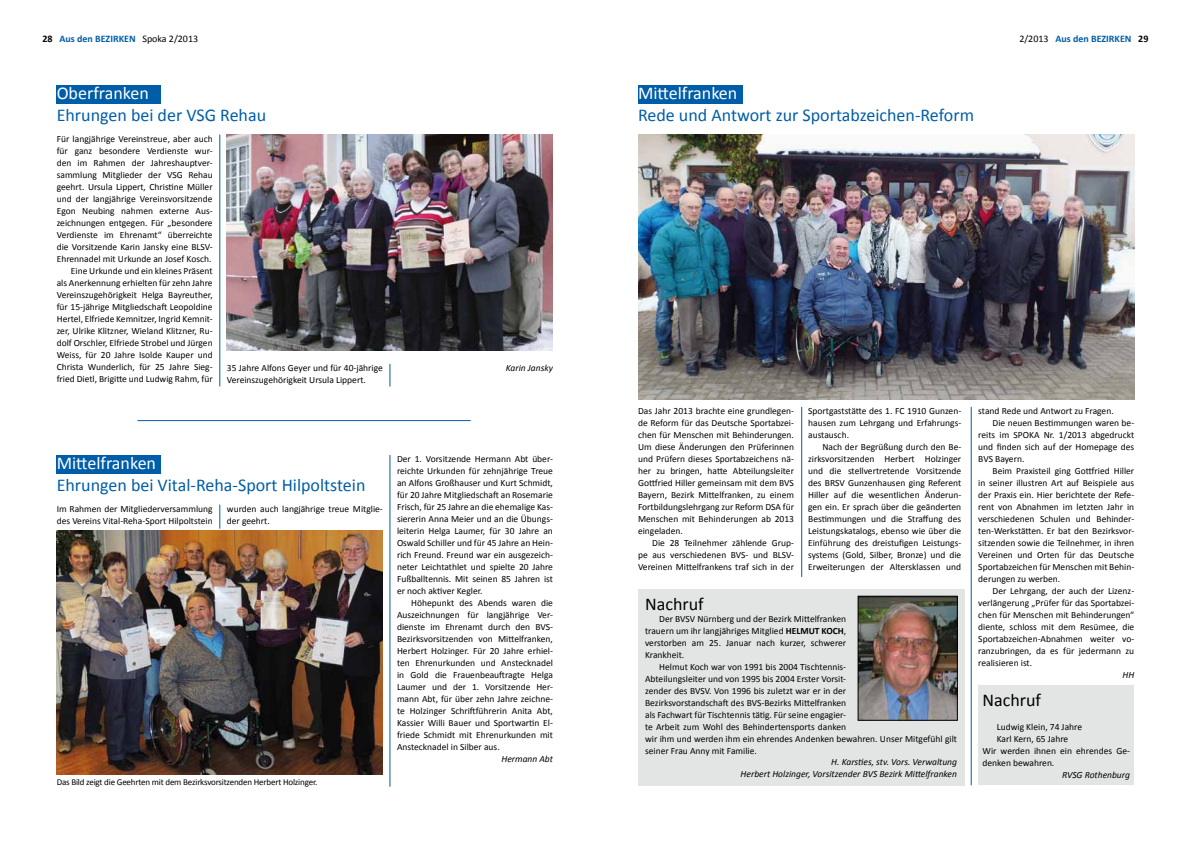
<style>
.page{position:relative;width:1191px;height:842px;background:#fff}
.page>*{position:absolute;margin:0;border:0;box-sizing:border-box;transform-origin:0 0}
.t1{font:18px "Calibri";color:#005ea8}
.t2{font:18px "Calibri";color:#fff}
.t3{font:18px "Calibri";color:#000}
.t4{font:700 10px "Calibri";color:#005ea8}
.t5{font:9.5px/12px "Calibri";color:#000;text-align:justify}
.t6{font:italic 9.5px/11.6px "Calibri";color:#000;text-align:right}
.t7{font:9px "Calibri";letter-spacing:-.02em;color:#000}
.s1{color:#000}
.s2{font-weight:400;color:#000}
.s3{font-weight:700}
</style>
<div class="page">
<hr style="left:219px;top:135px;width:1px;height:251px;background:#005ea8">
<svg style="left:390px;top:364px;width:1px;height:23px"></svg>
<div style="left:57px;top:85px;width:104px;height:19px;background:#005ea8"></div>
<img style="left:227px;top:135px;width:326px;height:215px">
<hr style="left:390px;top:455px;width:1px;height:332px;background:#005ea8">
<svg style="left:219px;top:505px;width:1px;height:24px"></svg>
<div style="left:57px;top:455px;width:104px;height:19px;background:#005ea8"></div>
<img style="left:57px;top:530px;width:326px;height:245px">
<hr style="left:801px;top:407px;width:1px;height:170px;background:#005ea8">
<div style="left:638px;top:85px;width:104px;height:19px;background:#005ea8"></div>
<img style="left:638px;top:135px;width:496px;height:265px">
<div style="left:978px;top:685px;width:156px;height:100px;background:#e3e4e4"></div>
<div style="left:638px;top:589px;width:326px;height:196px;background:#e3e4e4"></div>
<img style="left:859px;top:598px;width:96px;height:121px">
<div style="left:857px;top:596px;width:100px;height:125px;border:1px solid #000"></div>
<hr style="left:971px;top:407px;width:1px;height:378px;background:#005ea8">
<hr style="left:137px;top:420px;width:334px;height:1px;background:#005ea8">
<p class="t4" style="left:43px;top:32px;width:157px"><span class="s1">28</span> Aus den BEZIRKEN <span class="s2">Spoka 2/2013</span></p>
<p class="t4" style="left:1019px;top:32px;width:131px"><span class="s2">2/2013</span> Aus den BEZIRKEN <span class="s1">29</span></p>
<h1 class="t2" style="left:57px;top:81px;width:94px">Oberfranken</h1>
<h1 class="t1" style="left:57px;top:104px;width:211px">Ehrungen bei der VSG Rehau</h1>
<p class="t5" style="left:57px;top:133px;width:157px;text-align:right">Für langjährige Vereinstreue, aber auch für ganz besondere Verdienste wur&shy;den im Rahmen der Jahreshauptver&shy;sammlung Mitglieder der VSG Rehau geehrt. Ursula Lippert, Christine Müller und der langjährige Vereinsvorsitzende Egon Neubing nahmen externe Aus&shy;zeichnungen entgegen. Für „besondere Verdienste im Ehrenamt“ überreichte die Vorsitzende Karin Jansky eine BLSV-Ehrennadel mit Urkunde an Josef Kosch.<br>Eine Urkunde und ein kleines Präsent<br>als Anerkennung erhielten für zehn Jahre Vereinszugehörigkeit Helga Bayreuther, für 15-jährige Mitgliedschaft Leopoldine Hertel, Elfriede Kemnitzer, Ingrid Kemnit&shy;zer, Ulrike Klitzner, Wieland Klitzner, Ru&shy;dolf Orschler, Elfriede Strobel und Jürgen Weiss, für 20 Jahre Isolde Kauper und Christa Wunderlich, für 25 Jahre Sieg&shy;fried Dietl, Brigitte und Ludwig Rahm, für</p>
<p class="t5" style="left:227px;top:362px;width:157px">35 Jahre Alfons Geyer und für 40-jährige<br>Vereinszugehörigkeit Ursula Lippert.</p>
<p class="t6" style="left:506px;top:362px;width:49px">Karin Jansky</p>
<h1 class="t2" style="left:57px;top:451px;width:101px">Mittelfranken</h1>
<h1 class="t1" style="left:57px;top:474px;width:310px">Ehrungen bei Vital-Reha-Sport Hilpoltstein</h1>
<p class="t5" style="left:57px;top:503px;width:157px">Im Rahmen der Mitgliederversammlung des Vereins Vital-Reha-Sport Hilpoltstein</p>
<p class="t5" style="left:227px;top:503px;width:157px">wurden auch langjährige treue Mitglie&shy;der geehrt.</p>
<p class="t7" style="left:57px;top:776px;width:262px">Das Bild zeigt die Geehrten mit dem Bezirksvorsitzenden Herbert Holzinger.</p>
<p class="t5" style="left:397px;top:453px;width:157px">Der 1. Vorsitzende Hermann Abt über&shy;reichte Urkunden für zehnjährige Treue an Alfons Großhauser und Kurt Schmidt, für 20 Jahre Mitgliedschaft an Rosemarie Frisch, für 25 Jahre an die ehemalige Kas&shy;siererin Anna Meier und an die Übungs&shy;leiterin Helga Laumer, für 30 Jahre an Oswald Schiller und für 45 Jahre an Hein&shy;rich Freund. Freund war ein ausgezeich&shy;neter Leichtathlet und spielte 20 Jahre Fußballtennis. Mit seinen 85 Jahren ist er noch aktiver Kegler.</p>
<p class="t5" style="left:397px;top:597px;width:157px;text-indent:14px">Höhepunkt des Abends waren die Auszeichnungen für langjährige Ver&shy;dienste im Ehrenamt durch den BVS-Bezirksvorsitzenden von Mittelfranken, Herbert Holzinger. Für 20 Jahre erhiel&shy;ten Ehrenurkunden und Anstecknadel in Gold die Frauenbeauftragte Helga Laumer und der 1. Vorsitzende Her&shy;mann Abt, für über zehn Jahre zeichne&shy;te Holzinger Schriftführerin Anita Abt, Kassier Willi Bauer und Sportwartin El&shy;friede Schmidt mit Ehrenurkunden mit Anstecknadel in Silber aus.</p>
<p class="t6" style="left:501px;top:752px;width:53px">Hermann Abt</p>
<h1 class="t2" style="left:638px;top:81px;width:101px">Mittelfranken</h1>
<h1 class="t1" style="left:638px;top:104px;width:337px">Rede und Antwort zur Sportabzeichen-Reform</h1>
<p class="t5" style="left:638px;top:405px;width:157px">Das Jahr 2013 brachte eine grundlegen&shy;de Reform für das Deutsche Sportabzei&shy;chen für Menschen mit Behinderungen.<br>Um diese Änderungen den Prüferinnen und Prüfern dieses Sportabzeichens nä&shy;her zu bringen, hatte Abteilungsleiter Gottfried Hiller gemeinsam mit dem BVS Bayern, Bezirk Mittelfranken, zu einem Fortbildungslehrgang zur Reform DSA für Menschen mit Behinderungen ab 2013 eingeladen.</p>
<p class="t5" style="left:638px;top:537px;width:157px;text-indent:14px">Die 28 Teilnehmer zählende Grup&shy;pe aus verschiedenen BVS- und BLSV-Vereinen Mittelfrankens traf sich in der</p>
<p class="t5" style="left:808px;top:405px;width:155px">Sportgaststätte des 1. FC 1910 Gunzen&shy;hausen zum Lehrgang und Erfahrungs&shy;austausch.</p>
<p class="t5" style="left:808px;top:441px;width:155px;text-indent:14px">Nach der Begrüßung durch den Be&shy;zirksvorsitzenden Herbert Holzinger und die stellvertretende Vorsitzende des BRSV Gunzenhausen ging Referent Hiller auf die wesentlichen Änderun&shy;gen ein. Er sprach über die geänderten Bestimmungen und die Straffung des Leistungskatalogs, ebenso wie über die Einführung des dreistufigen Leistungs&shy;systems (Gold, Silber, Bronze) und die Erweiterungen der Altersklassen und</p>
<h1 class="t3" style="left:645px;top:592px;width:60px">Nachruf</h1>
<p class="t5" style="left:645px;top:613px;width:203px;text-indent:14px">Der BVSV Nürnberg und der Bezirk Mittelfranken trauern um ihr langjähriges Mitglied <span class="s3">HELMUT KOCH</span>, verstorben am 25. Januar nach kurzer, schwerer Krankheit.</p>
<p class="t5" style="left:645px;top:660px;width:313px;text-align:left;text-indent:14px">Helmut Koch war von 1991 bis 2004 Tischtennis-<br>Abteilungsleiter und von 1995 bis 2004 Erster Vorsit-<br>zender des BVSV. Von 1996 bis zuletzt war er in der<br>Bezirksvorstandschaft des BVS-Bezirks Mittelfranken<br>als Fachwart für Tischtennis tätig. Für seine engagier-<br>te Arbeit zum Wohl des Behindertensports danken<br>wir ihm und werden ihm ein ehrendes Andenken bewahren. Unser Mitgefühl gilt seiner Frau Anny mit Familie.</p>
<p class="t6" style="left:740px;top:756px;width:218px">H. Karsties, stv. Vors. Verwaltung<br>Herbert Holzinger, Vorsitzender BVS Bezirk Mittelfranken</p>
<p class="t5" style="left:978px;top:405px;width:137px">stand Rede und Antwort zu Fragen.</p>
<p class="t5" style="left:992px;top:417px;width:143px">Die neuen Bestimmungen waren be-</p>
<p class="t5" style="left:978px;top:429px;width:157px">reits im SPOKA Nr. 1/2013 abgedruckt</p>
<p class="t5" style="left:978px;top:441px;width:157px">und finden sich auf der Homepage des</p>
<p class="t5" style="left:978px;top:453px;width:48px">BVS Bayern.</p>
<p class="t5" style="left:992px;top:465px;width:143px">Beim Praxisteil ging Gottfried Hiller</p>
<p class="t5" style="left:978px;top:477px;width:157px">in seiner illustren Art auf Beispiele aus</p>
<p class="t5" style="left:978px;top:489px;width:157px">der Praxis ein. Hier berichtete der Refe-</p>
<p class="t5" style="left:978px;top:501px;width:157px">rent von Abnahmen im letzten Jahr in</p>
<p class="t5" style="left:978px;top:513px;width:157px">verschiedenen Schulen und Behinder-</p>
<p class="t5" style="left:978px;top:525px;width:157px">ten-Werkstätten. Er bat den Bezirksvor-</p>
<p class="t5" style="left:978px;top:537px;width:157px">sitzenden sowie die Teilnehmer, in ihren</p>
<p class="t5" style="left:978px;top:549px;width:157px">Vereinen und Orten für das Deutsche</p>
<p class="t5" style="left:978px;top:561px;width:157px">Sportabzeichen für Menschen mit Behin-</p>
<p class="t5" style="left:978px;top:573px;width:83px">derungen zu werben.</p>
<p class="t5" style="left:992px;top:585px;width:143px">Der Lehrgang, der auch der Lizenz-</p>
<p class="t5" style="left:978px;top:597px;width:157px">verlängerung „Prüfer für das Sportabzei-</p>
<p class="t5" style="left:978px;top:609px;width:157px">chen für Menschen mit Behinderungen“</p>
<p class="t5" style="left:978px;top:621px;width:157px">diente, schloss mit dem Resümee, die</p>
<p class="t5" style="left:978px;top:633px;width:157px">Sportabzeichen-Abnahmen weiter vo-</p>
<p class="t5" style="left:978px;top:645px;width:157px">ranzubringen, da es für jedermann zu</p>
<p class="t5" style="left:978px;top:657px;width:55px">realisieren ist.</p>
<p class="t6" style="left:1122px;top:668px;width:13px">HH</p>
<h1 class="t3" style="left:982px;top:689px;width:60px">Nachruf</h1>
<p class="t5" style="left:996px;top:721px;width:87px">Ludwig Klein, 74 Jahre</p>
<p class="t5" style="left:996px;top:733px;width:73px">Karl Kern, 65 Jahre</p>
<p class="t5" style="left:982px;top:745px;width:149px">Wir werden ihnen ein ehrendes Ge-</p>
<p class="t5" style="left:982px;top:757px;width:73px">denken bewahren.</p>
<p class="t6" style="left:1062px;top:769px;width:69px">RVSG Rothenburg</p>
</div>
